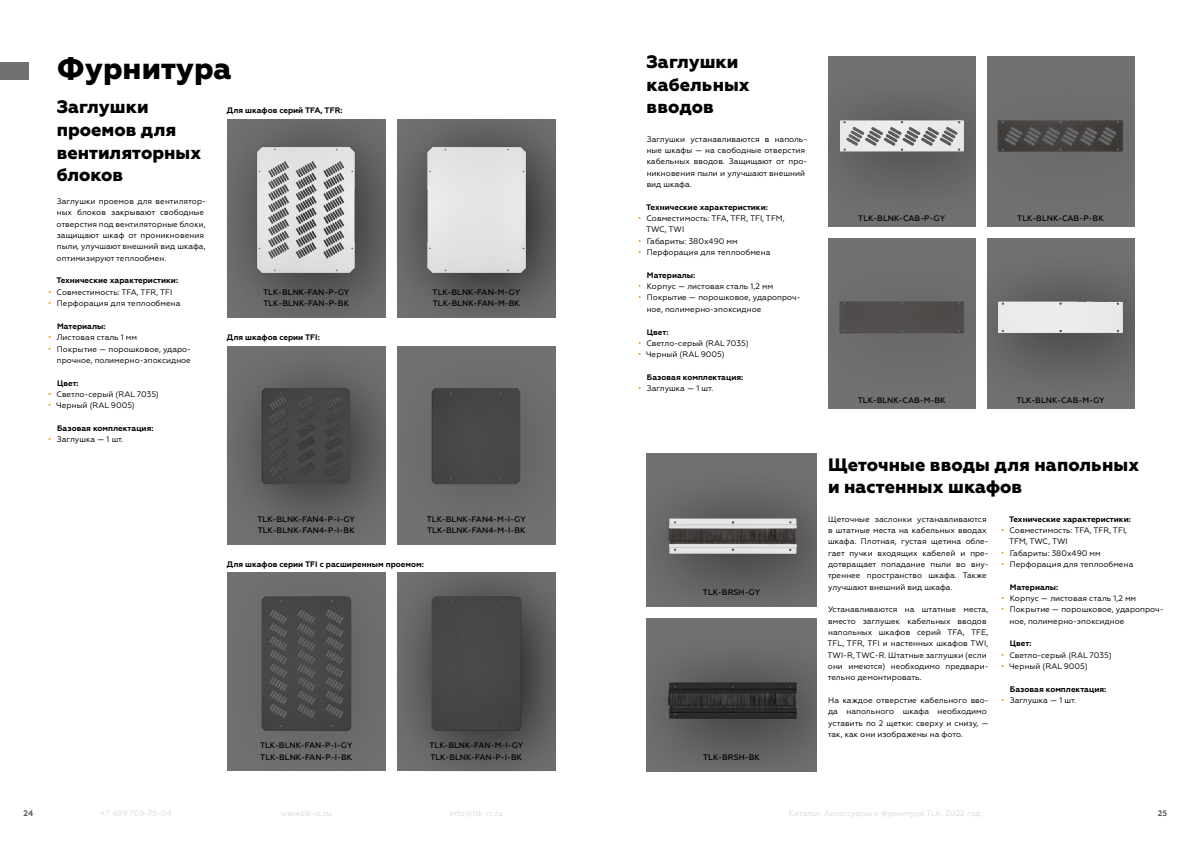
<style>
.page{position:relative;width:1191px;height:842px;background:#fff}
.page>*{position:absolute;margin:0;border:0;box-sizing:border-box;transform-origin:0 0}
.t1{font:800 30px "Geometria";color:#000}
.t2{font:800 18px/22.7px "Geometria";color:#000}
.t3{font:8px/11.3px "Geometria";color:#000}
.t4{font:500 8px/11.3px "Geometria";color:#000}
.t5{font:700 8px "Geometria";color:#000}
.t6{font:8px "Geometria";color:#dadada}
.t7{font:700 8px "Geometria";color:#575756}
.s1{color:#f18a00}
</style>
<div class="page">
<div style="left:227px;top:346px;width:159px;height:198px;background:#6c6c6d"></div>
<img style="left:249px;top:377px;width:134px;height:126px">
<div style="left:397px;top:346px;width:159px;height:198px;background:#6e6e6f"></div>
<img style="left:431px;top:388px;width:96px;height:101px">
<img style="left:397px;top:573px;width:159px;height:198px">
<img style="left:227px;top:573px;width:159px;height:198px">
<div style="left:227px;top:119px;width:159px;height:198px;background:#000;opacity:.75"></div>
<img style="left:249px;top:119px;width:114px;height:198px">
<div style="left:397px;top:119px;width:159px;height:198px;background:#000;opacity:.75"></div>
<img style="left:420px;top:119px;width:113px;height:198px">
<div style="left:646px;top:618px;width:170px;height:153px;background:#717172"></div>
<img style="left:660px;top:658px;width:156px;height:105px">
<div style="left:828px;top:64px;width:147px;height:163px;background:#6f6f70"></div>
<img style="left:828px;top:59px;width:147px;height:131px">
<div style="left:986px;top:64px;width:148px;height:163px;background:#717172"></div>
<img style="left:986px;top:59px;width:148px;height:154px">
<div style="left:828px;top:245px;width:147px;height:163px;background:#6e6e6f"></div>
<img style="left:828px;top:241px;width:147px;height:93px">
<div style="left:986px;top:245px;width:148px;height:163px;background:#707071"></div>
<img style="left:986px;top:241px;width:148px;height:153px">
<div style="left:646px;top:454px;width:170px;height:153px;background:#717172"></div>
<img style="left:660px;top:493px;width:156px;height:105px">
<div style="left:0;top:62px;width:28px;height:17px;background:#717172"></div>
<h1 class="t1" style="left:57px;top:51px;width:177px">Фурнитура</h1>
<h2 class="t2" style="left:57px;top:96px;width:146px">Заглушки проемов для вентиляторных блоков</h2>
<p class="t3" style="left:57px;top:196px;width:151px">Заглушки проемов для вентилятор&shy;ных блоков закрывают свободные отверстия под вентиляторные блоки, защищают шкаф от проникновения пыли, улучшают внешний вид шкафа, оптимизируют теплообмен.</p>
<p class="t5" style="left:56px;top:276px;width:123px">Технические характеристики:</p>
<p class="t3" style="left:48px;top:286px;width:126px"><span class="s1">•</span> Совместимость: TFA, TFR, TFI</p>
<p class="t3" style="left:48px;top:298px;width:134px"><span class="s1">•</span> Перфорация для теплообмена</p>
<p class="t5" style="left:57px;top:321px;width:50px">Материалы:</p>
<p class="t3" style="left:48px;top:332px;width:90px"><span class="s1">•</span> Листовая сталь 1 мм</p>
<p class="t3" style="left:48px;top:343px;width:144px;text-align:right"><span class="s1">•</span> Покрытие — порошковое, ударо&shy;прочное, полимерно-эпоксидное</p>
<p class="t5" style="left:57px;top:378px;width:23px">Цвет:</p>
<p class="t3" style="left:48px;top:388px;width:112px"><span class="s1">•</span> Светло-серый (RAL 7035)</p>
<p class="t3" style="left:48px;top:400px;width:88px"><span class="s1">•</span> Черный (RAL 9005)</p>
<p class="t5" style="left:57px;top:423px;width:98px">Базовая комплектация:</p>
<p class="t3" style="left:48px;top:434px;width:77px"><span class="s1">•</span> Заглушка — 1 шт.</p>
<p class="t5" style="left:227px;top:106px;width:117px">Для шкафов серий TFA, TFR:</p>
<p class="t4" style="left:263px;top:286px;width:88px">TLK-BLNK-FAN-P-GY<br>TLK-BLNK-FAN-P-BK</p>
<p class="t4" style="left:432px;top:286px;width:89px">TLK-BLNK-FAN-M-GY<br>TLK-BLNK-FAN-M-BK</p>
<p class="t5" style="left:227px;top:333px;width:94px">Для шкафов серии TFI:</p>
<p class="t4" style="left:257px;top:513px;width:99px">TLK-BLNK-FAN4-P-I-GY<br>TLK-BLNK-FAN4-P-I-BK</p>
<p class="t4" style="left:427px;top:513px;width:101px">TLK-BLNK-FAN4-M-I-GY<br>TLK-BLNK-FAN4-M-I-BK</p>
<p class="t5" style="left:227px;top:559px;width:198px">Для шкафов серии TFI с расширенным проемом:</p>
<p class="t4" style="left:260px;top:740px;width:94px">TLK-BLNK-FAN-P-I-GY<br>TLK-BLNK-FAN-P-I-BK</p>
<p class="t4" style="left:429px;top:740px;width:95px">TLK-BLNK-FAN-M-I-GY<br>TLK-BLNK-FAN-P-I-BK</p>
<h2 class="t2" style="left:646px;top:51px;width:105px">Заглушки кабельных вводов</h2>
<p class="t3" style="left:646px;top:133px;width:162px">Заглушки устанавливаются в наполь&shy;ные шкафы — на свободные отверстия кабельных вводов. Защищают от про&shy;никновения пыли и улучшают внешний вид шкафа.</p>
<p class="t5" style="left:646px;top:202px;width:123px">Технические характеристики:</p>
<p class="t3" style="left:646px;top:213px;width:140px;text-indent:-8px"><span class="s1">•</span> Совместимость: TFA, TFR, TFI, TFM,<br>TWC, TWI</p>
<p class="t3" style="left:638px;top:235px;width:101px"><span class="s1">•</span> Габариты: 380х490 мм</p>
<p class="t3" style="left:638px;top:247px;width:134px"><span class="s1">•</span> Перфорация для теплообмена</p>
<p class="t5" style="left:647px;top:270px;width:50px">Материалы:</p>
<p class="t3" style="left:638px;top:281px;width:137px"><span class="s1">•</span> Корпус — листовая сталь 1,2 мм</p>
<p class="t3" style="left:646px;top:292px;width:155px;text-indent:-9px"><span class="s1">•</span> Покрытие — порошковое, ударопроч&shy;ное, полимерно-эпоксидное</p>
<p class="t5" style="left:647px;top:327px;width:23px">Цвет:</p>
<p class="t3" style="left:638px;top:337px;width:112px"><span class="s1">•</span> Светло-серый (RAL 7035)</p>
<p class="t3" style="left:638px;top:349px;width:88px"><span class="s1">•</span> Черный (RAL 9005)</p>
<p class="t5" style="left:647px;top:372px;width:98px">Базовая комплектация:</p>
<p class="t3" style="left:638px;top:383px;width:77px"><span class="s1">•</span> Заглушка — 1 шт.</p>
<p class="t4" style="left:858px;top:213px;width:88px">TLK-BLNK-CAB-P-GY</p>
<p class="t4" style="left:1017px;top:213px;width:88px">TLK-BLNK-CAB-P-BK</p>
<p class="t4" style="left:857px;top:394px;width:89px">TLK-BLNK-CAB-M-BK</p>
<p class="t4" style="left:1016px;top:394px;width:90px">TLK-BLNK-CAB-M-GY</p>
<p class="t4" style="left:703px;top:587px;width:59px">TLK-BRSH-GY</p>
<p class="t4" style="left:703px;top:751px;width:58px">TLK-BRSH-BK</p>
<h2 class="t2" style="left:828px;top:453px;width:313px">Щеточные вводы для напольных и настенных шкафов</h2>
<p class="t3" style="left:827px;top:513px;width:162px">Щеточные заслонки устанавливаются в штатные места на кабельных вводах шкафа. Плотная, густая щетина обле&shy;гает пучки входящих кабелей и пре&shy;дотвращает попадание пыли во вну&shy;треннее пространство шкафа. Также улучшают внешний вид шкафа.</p>
<p class="t3" style="left:827px;top:604px;width:163px">Устанавливаются на штатные места, вместо заглушек кабельных вводов напольных шкафов серий TFA, TFE, TFL, TFR, TFI и настенных шкафов TWI, TWI-R, TWC-R. Штатные заглушки (если они имеются) необходимо предвари&shy;тельно демонтировать.</p>
<p class="t3" style="left:827px;top:695px;width:162px">На каждое отверстие кабельного вво&shy;да напольного шкафа необходимо уставить по 2 щетки: сверху и снизу, — так, как они изображены на фото.</p>
<p class="t5" style="left:1009px;top:514px;width:123px">Технические характеристики:</p>
<p class="t3" style="left:1009px;top:524px;width:120px;text-indent:-8px"><span class="s1">•</span> Совместимость: TFA, TFR, TFI,<br>TFM, TWC, TWI</p>
<p class="t3" style="left:1001px;top:547px;width:101px"><span class="s1">•</span> Габариты: 380х490 мм</p>
<p class="t3" style="left:1001px;top:558px;width:134px"><span class="s1">•</span> Перфорация для теплообмена</p>
<p class="t5" style="left:1010px;top:582px;width:50px">Материалы:</p>
<p class="t3" style="left:1001px;top:592px;width:137px"><span class="s1">•</span> Корпус — листовая сталь 1,2 мм</p>
<p class="t3" style="left:1009px;top:604px;width:155px;text-indent:-9px"><span class="s1">•</span> Покрытие — порошковое, ударопроч&shy;ное, полимерно-эпоксидное</p>
<p class="t5" style="left:1010px;top:639px;width:23px">Цвет:</p>
<p class="t3" style="left:1001px;top:649px;width:112px"><span class="s1">•</span> Светло-серый (RAL 7035)</p>
<p class="t3" style="left:1001px;top:661px;width:88px"><span class="s1">•</span> Черный (RAL 9005)</p>
<p class="t5" style="left:1010px;top:684px;width:98px">Базовая комплектация:</p>
<p class="t3" style="left:1001px;top:695px;width:77px"><span class="s1">•</span> Заглушка — 1 шт.</p>
<p class="t7" style="left:24px;top:809px;width:11px">24</p>
<p class="t6" style="left:101px;top:809px;width:72px">+7 499 709-75-04</p>
<p class="t6" style="left:281px;top:809px;width:53px">www.tlk-rc.ru</p>
<p class="t6" style="left:450px;top:809px;width:55px">info@tlk-rc.ru</p>
<p class="t6" style="left:788px;top:809px;width:193px">Каталог. Аксессуары и фурнитура TLK. 2022 год</p>
<p class="t7" style="left:1158px;top:809px;width:11px">25</p>
</div>
